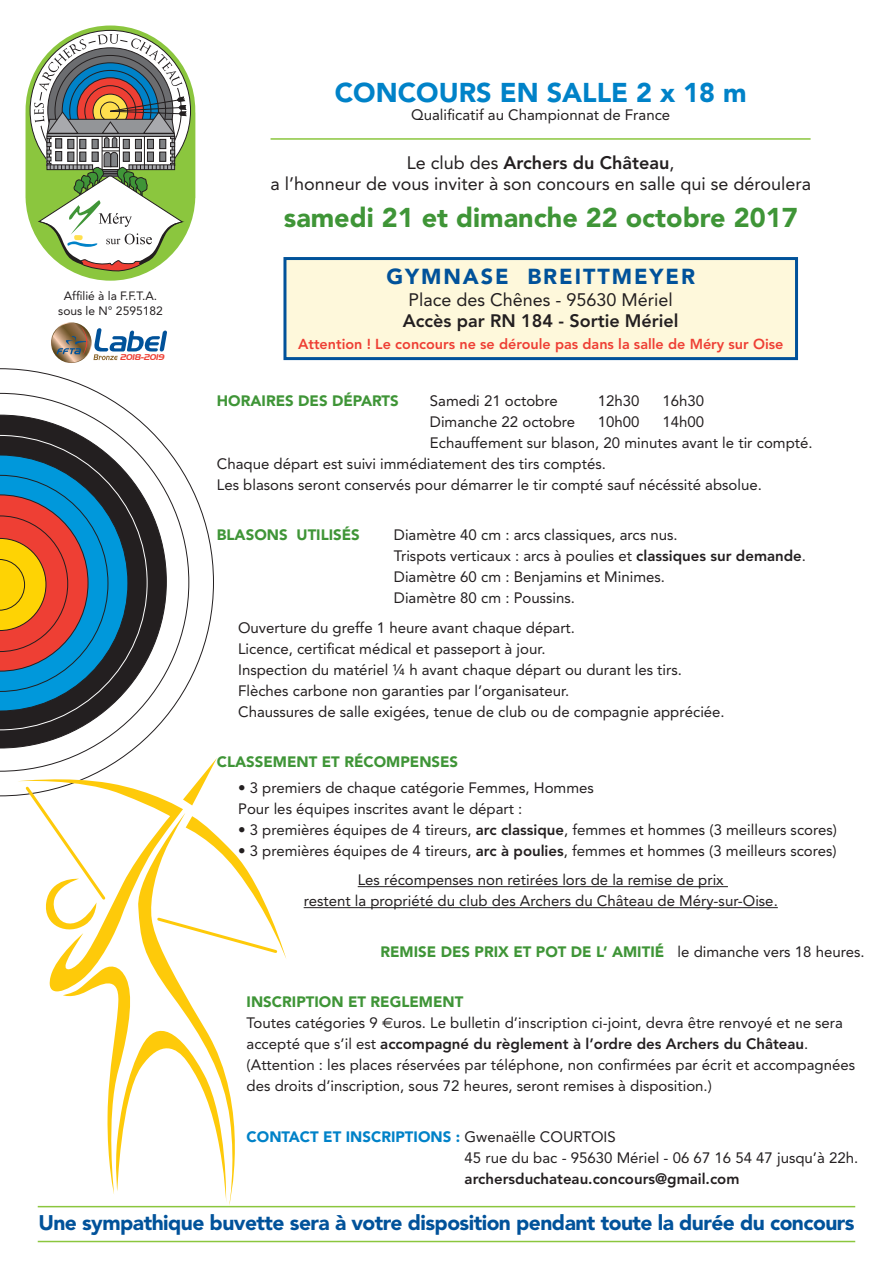
<style>
.page{position:relative;width:893px;height:1263px;background:#fff}
.page>*{position:absolute;margin:0;border:0;box-sizing:border-box;transform-origin:0 0}
.t1{font:900 27px "Avenir";color:#3f9537}
.t2{font:900 27px "Avenir";color:#0082c8}
.t3{font:900 21.6px "Avenir";letter-spacing:.09em;color:#01529a}
.t4{font:900 21px "Avenir";letter-spacing:-.025em;color:#01529a}
.t5{font:18px/21.6px "Avenir";color:#231f20;text-align:center}
.t6{font:800 18px "Avenir";color:#231f20}
.t7{font:15px/21px "Avenir";color:#231f20}
.t8{font:900 15px "Avenir";color:#3f9537}
.t9{font:800 14.4px "Avenir";color:#ee3f34}
.t10{font:12px/14.4px "Avenir";color:#231f20;text-align:center}
.t11{font:italic 8.25px "Handel Gothic BT";color:#ee3f34}
.s1{font-weight:800}
.s2{font-weight:400;color:#231f20}
.s3{font-family:"Euro Sans"}
.s4{font-weight:900;color:#0082c8}
</style>
<div class="page">
<svg style="left:0;top:368px;width:214px;height:428px"></svg>
<svg style="left:0;top:393px;width:189px;height:379px"></svg>
<svg style="left:0;top:415px;width:167px;height:333px"></svg>
<svg style="left:0;top:435px;width:148px;height:295px;background:#656c6e"></svg>
<svg style="left:18px;top:758px;width:268px;height:445px"></svg>
<hr style="left:358px;top:886px;width:370px;height:1px;background:#231f20">
<hr style="left:304px;top:907px;width:474px;height:1px;background:#231f20">
<svg style="left:26px;top:26px;width:169px;height:255px"></svg>
<svg style="left:51px;top:322px;width:41px;height:41px"></svg>
<svg style="left:52px;top:323px;width:39px;height:39px"></svg>
<svg style="left:57px;top:327px;width:110px;height:33px"></svg>
<div style="left:285px;top:259px;width:511px;height:100px;background:#fef8db"></div>
<div style="left:283px;top:257px;width:515px;height:103px;border:3px solid #01529a"></div>
<hr style="left:271px;top:138px;width:540px;height:2px;background:#8bc63e">
<hr style="left:38px;top:1206px;width:817px;height:1px;background:#8bc63e">
<hr style="left:38px;top:1241px;width:817px;height:1px;background:#8bc63e">
<p class="t10" style="left:58px;top:289px;width:106px">Affilié à la F.F.T.A. sous le N° 2595182</p>
<p class="t11" style="left:120px;top:352px;width:47px">2018-2019</p>
<p class="t2" style="left:335px;top:76px;width:413px">CONCOURS EN SALLE 2 x 18 m</p>
<p class="t7" style="left:411px;top:104px;width:261px">Qualificatif au Championnat de France</p>
<p class="t5" style="left:270px;top:152px;width:542px">Le club des <span class="s1">Archers du Château</span>,<br>a l’honneur de vous inviter à son concours en salle qui se déroulera</p>
<p class="t1" style="left:284px;top:201px;width:515px">samedi 21 et dimanche 22 octobre 2017</p>
<p class="t3" style="left:386px;top:264px;width:310px">GYMNASE BREITTMEYER</p>
<p class="t5" style="left:409px;top:289px;width:266px">Place des Chênes - 95630 Mériel</p>
<p class="t6" style="left:403px;top:310px;width:277px">Accès par RN 184 - Sortie Mériel</p>
<p class="t9" style="left:298px;top:336px;width:487px">Attention ! Le concours ne se déroule pas dans la salle de Méry sur Oise</p>
<p class="t8" style="left:217px;top:391px;width:183px">HORAIRES DES DÉPARTS</p>
<p class="t7" style="left:430px;top:390px;width:129px">Samedi 21 octobre</p>
<p class="t7" style="left:598px;top:390px;width:43px">12h30</p>
<p class="t7" style="left:662px;top:390px;width:43px">16h30</p>
<p class="t7" style="left:430px;top:411px;width:147px">Dimanche 22 octobre</p>
<p class="t7" style="left:598px;top:411px;width:43px">10h00</p>
<p class="t7" style="left:662px;top:411px;width:43px">14h00</p>
<p class="t7" style="left:217px;top:432px;width:597px;text-indent:213px">Echauffement sur blason, 20 minutes avant le tir compté.<br>Chaque départ est suivi immédiatement des tirs comptés.<br>Les blasons seront conservés pour démarrer le tir compté sauf nécéssité absolue.</p>
<p class="t8" style="left:217px;top:526px;width:145px">BLASONS UTILISÉS</p>
<p class="t7" style="left:394px;top:525px;width:285px">Diamètre 40 cm : arcs classiques, arcs nus.</p>
<p class="t7" style="left:394px;top:546px;width:414px">Trispots verticaux : arcs à poulies et <span class="s1">classiques sur demande</span>.</p>
<p class="t7" style="left:394px;top:567px;width:273px">Diamètre 60 cm : Benjamins et Minimes.</p>
<p class="t7" style="left:394px;top:588px;width:183px">Diamètre 80 cm : Poussins.</p>
<p class="t7" style="left:238px;top:617px;width:338px">Ouverture du greffe 1 heure avant chaque départ.</p>
<p class="t7" style="left:238px;top:638px;width:309px">Licence, certificat médical et passeport à jour.</p>
<p class="t7" style="left:238px;top:659px;width:445px">Inspection du matériel ¼ h avant chaque départ ou durant les tirs.</p>
<p class="t7" style="left:238px;top:680px;width:333px">Flèches carbone non garanties par l’organisateur.</p>
<p class="t7" style="left:238px;top:701px;width:488px">Chaussures de salle exigées, tenue de club ou de compagnie appréciée.</p>
<p class="t8" style="left:217px;top:753px;width:243px">CLASSEMENT ET RÉCOMPENSES</p>
<p class="t7" style="left:238px;top:777px;width:357px">• 3 premiers de chaque catégorie Femmes, Hommes</p>
<p class="t7" style="left:238px;top:798px;width:286px">Pour les équipes inscrites avant le départ :</p>
<p class="t7" style="left:238px;top:819px;width:600px">• 3 premières équipes de 4 tireurs, <span class="s1">arc classique</span>, femmes et hommes (3 meilleurs scores)</p>
<p class="t7" style="left:238px;top:840px;width:600px">• 3 premières équipes de 4 tireurs, <span class="s1">arc à poulies</span>, femmes et hommes (3 meilleurs scores)</p>
<p class="t7" style="left:304px;top:869px;width:476px;text-align:center">Les récompenses non retirées lors de la remise de prix<br>restent la propriété du club des Archers du Château de Méry-sur-Oise.</p>
<p class="t8" style="left:380px;top:942px;width:486px">REMISE DES PRIX ET POT DE L’ AMITIÉ <span class="s2">le dimanche vers 18 heures.</span></p>
<p class="t8" style="left:247px;top:993px;width:218px">INSCRIPTION ET REGLEMENT</p>
<p class="t7" style="left:247px;top:1012px;width:610px">Toutes catégories 9 <span class="s3">€</span>uros. Le bulletin d’inscription ci-joint, devra être renvoyé et ne sera accepté que s’il est <span class="s1">accompagné du règlement à l’ordre des Archers du Château</span>. (Attention : les places réservées par téléphone, non confirmées par écrit et accompagnées des droits d’inscription, sous 72 heures, seront remises à disposition.)</p>
<p class="t7" style="left:465px;top:1126px;width:395px;text-indent:-218px"><span class="s4">CONTACT ET INSCRIPTIONS :</span> Gwenaëlle COURTOIS<br>45 rue du bac - 95630 Mériel - 06 67 16 54 47 jusqu’à 22h. <span class="s1">archersduchateau.concours@gmail.com</span></p>
<p class="t4" style="left:38px;top:1210px;width:818px">Une sympathique buvette sera à votre disposition pendant toute la durée du concours</p>
</div>
